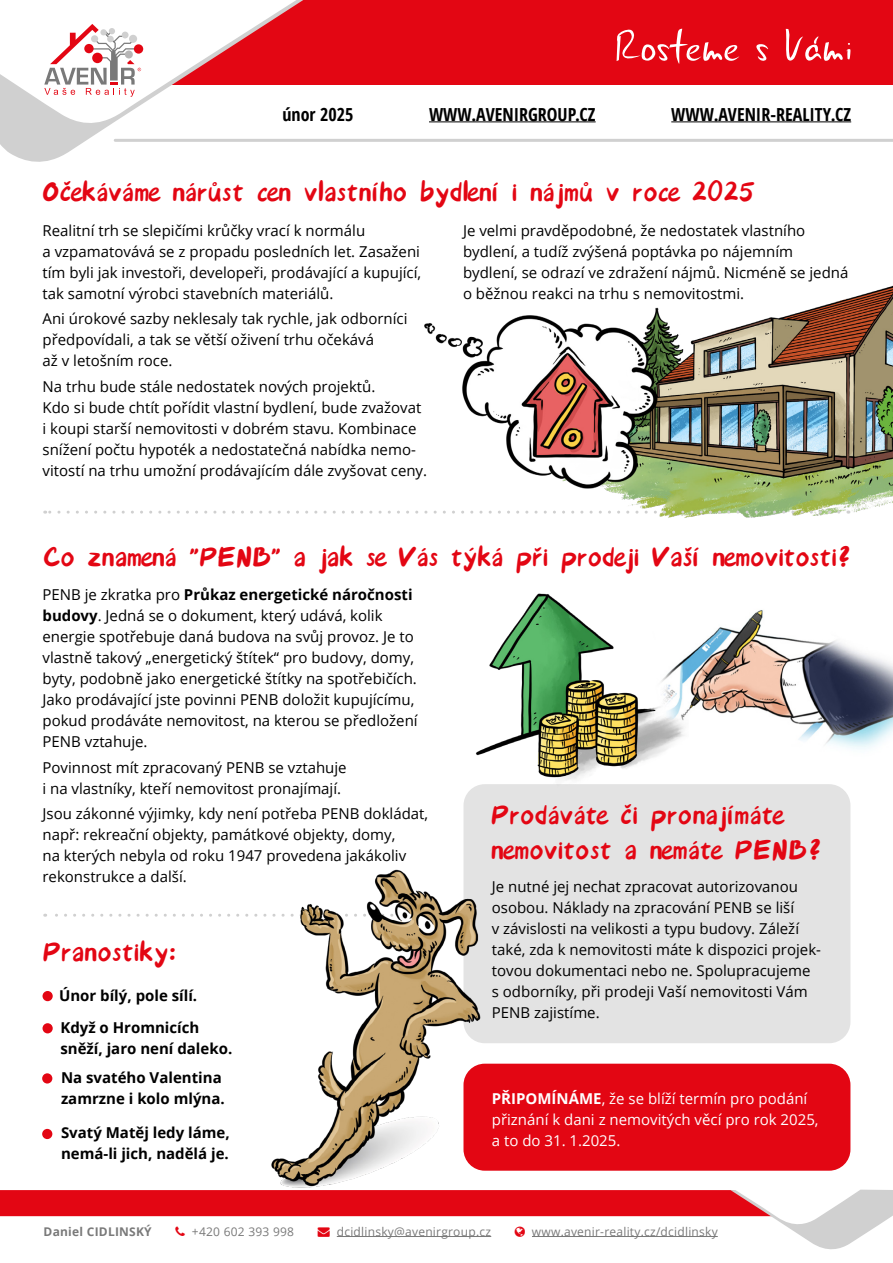
<style>
.page{position:relative;width:893px;height:1263px;background:#fff}
.page>*{position:absolute;margin:0;border:0;box-sizing:border-box;transform-origin:0 0}
.t1{font:36px/34.5px "Avenir Font";color:#e30613}
.t2{font:700 condensed 18px "Open Sans";color:#000}
.t3{font:15px/21px "Open Sans";color:#000}
.t4{font:700 15px/21px "Open Sans";color:#000}
.t5{font:15px/21px "Open Sans";color:#fff}
.t6{font:12px "Open Sans";letter-spacing:.02em;color:#797979}
.t7{font:700 12px "Open Sans";letter-spacing:.02em;color:#797979}
.s1{font-weight:700}
.s2{color:#e30613}
</style>
<div class="page">
<div style="left:22px;top:0;width:871px;height:85px;background:#e30613"></div>
<svg style="left:0;top:0;width:303px;height:162px"></svg>
<svg style="left:617px;top:29px;width:123px;height:35px"></svg>
<svg style="left:756px;top:44px;width:13px;height:17px"></svg>
<svg style="left:786px;top:29px;width:64px;height:32px"></svg>
<hr style="left:115px;top:139px;width:778px;height:3px;background:#d0d0d0">
<svg style="left:0;top:0;width:302px;height:129px"></svg>
<hr style="left:429px;top:121px;width:167px;height:1px;background:#000">
<hr style="left:671px;top:121px;width:180px;height:1px;background:#000">
<img style="left:536px;top:285px;width:357px;height:233px">
<div style="left:463px;top:784px;width:387px;height:259px;background:#e3e3e3;border-radius:21px"></div>
<div style="left:463px;top:1064px;width:387px;height:107px;background:#e30613;border-radius:21px"></div>
<svg style="left:45px;top:914px;width:158px;height:3px"></svg>
<svg style="left:45px;top:511px;width:794px;height:3px"></svg>
<div style="left:42px;top:1073px;width:10px;height:10px;background:#e30613;border-radius:50%"></div>
<div style="left:42px;top:1129px;width:10px;height:10px;background:#e30613;border-radius:50%"></div>
<div style="left:43px;top:1023px;width:10px;height:10px;background:#e30613;border-radius:50%"></div>
<div style="left:43px;top:991px;width:10px;height:10px;background:#e30613;border-radius:50%"></div>
<img style="left:209px;top:863px;width:332px;height:325px">
<img style="left:689px;top:610px;width:204px;height:139px">
<img style="left:425px;top:315px;width:233px;height:174px">
<img style="left:463px;top:593px;width:226px;height:209px">
<svg style="left:0;top:1189px;width:893px;height:61px"></svg>
<p class="t2" style="left:282px;top:101px;width:72px">únor 2025</p>
<p class="t2" style="left:429px;top:101px;width:168px">WWW.AVENIRGROUP.CZ</p>
<p class="t2" style="left:671px;top:101px;width:181px">WWW.AVENIR-REALITY.CZ</p>
<h1 class="t1" style="left:42px;top:175px;width:715px">Očekáváme nárůst cen vlastního bydlení i nájmů v roce 2025</h1>
<p class="t3" style="left:43px;top:220px;width:380px">Realitní trh se slepičími krůčky vrací k normálu<br>a vzpamatovává se z propadu posledních let. Zasaženi tím byli jak investoři, developeři, prodávající a kupující, tak samotní výrobci stavebních materiálů.</p>
<p class="t3" style="left:43px;top:308px;width:366px">Ani úrokové sazby neklesaly tak rychle, jak odborníci předpovídali, a tak se větší oživení trhu očekává<br>až v letošním roce.</p>
<p class="t3" style="left:43px;top:375px;width:386px">Na trhu bude stále nedostatek nových projektů.<br>Kdo si bude chtít pořídit vlastní bydlení, bude zvažovat i koupi starší nemovitosti v dobrém stavu. Kombinace snížení počtu hypoték a nedostatečná nabídka nemo&shy;vitostí na trhu umožní prodávajícím dále zvyšovat ceny.</p>
<p class="t3" style="left:463px;top:220px;width:387px">Je velmi pravděpodobné, že nedostatek vlastního bydlení, a tudíž zvýšená poptávka po nájemním bydlení, se odrazí ve zdražení nájmů. Nicméně se jedná o běžnou reakci na trhu s nemovitostmi.</p>
<h1 class="t1" style="left:43px;top:541px;width:810px">Co znamená "PENB" a jak se Vás týká při prodeji Vaší nemovitosti?</h1>
<p class="t3" style="left:43px;top:584px;width:377px">PENB je zkratka pro <span class="s1">Průkaz energetické náročnosti budovy</span>. Jedná se o dokument, který udává, kolik energie spotřebuje daná budova na svůj provoz. Je to vlastně takový „energetický štítek“ pro budovy, domy, byty, podobně jako energetické štítky na spotřebičích.<br>Jako prodávající jste povinni PENB doložit kupujícímu, pokud prodáváte nemovitost, na kterou se předložení PENB vztahuje.</p>
<p class="t3" style="left:43px;top:756px;width:306px">Povinnost mít zpracovaný PENB se vztahuje i na vlastníky, kteří nemovitost pronajímají.</p>
<p class="t3" style="left:43px;top:802px;width:387px">Jsou zákonné výjimky, kdy není potřeba PENB dokládat, např: rekreační objekty, památkové objekty, domy,<br>na kterých nebyla od roku 1947 provedena jakákoliv rekonstrukce a další.</p>
<h1 class="t1" style="left:43px;top:936px;width:136px">Pranostiky:</h1>
<p class="t4" style="left:59px;top:984px;width:140px">Únor bílý, pole sílí.</p>
<p class="t4" style="left:60px;top:1016px;width:173px">Když o Hromnicích sněží, jaro není daleko.</p>
<p class="t4" style="left:61px;top:1066px;width:165px">Na svatého Valentina zamrzne i kolo mlýna.</p>
<p class="t4" style="left:61px;top:1122px;width:170px">Svatý Matěj ledy láme, nemá-li jich, nadělá je.</p>
<h1 class="t1" style="left:491px;top:799px;width:333px">Prodáváte či pronajímáte nemovitost a nemáte PENB?</h1>
<p class="t3" style="left:492px;top:875px;width:331px">Je nutné jej nechat zpracovat autorizovanou osobou. Náklady na zpracování PENB se liší<br>v závislosti na velikosti a typu budovy. Záleží také, zda k nemovitosti máte k dispozici projek&shy;tovou dokumentaci nebo ne. Spolupracujeme s odborníky, při prodeji Vaší nemovitosti Vám PENB zajistíme.</p>
<p class="t5" style="left:492px;top:1088px;width:328px"><span class="s1">PŘIPOMÍNÁME</span>, že se blíží termín pro podání přiznání k dani z nemovitých věcí pro rok 2025, a to do 31. 1.2025.</p>
<p class="t7" style="left:44px;top:1223px;width:110px">Daniel CIDLINSKÝ</p>
<p class="t6" style="left:192px;top:1223px;width:104px">+420 602 393 998</p>
<p class="t6" style="left:318px;top:1223px;width:175px"><span class="s2">→</span> dcidlinsky@avenirgroup.cz</p>
<p class="t6" style="left:532px;top:1223px;width:187px">www.avenir-reality.cz/dcidlinsky</p>
</div>
